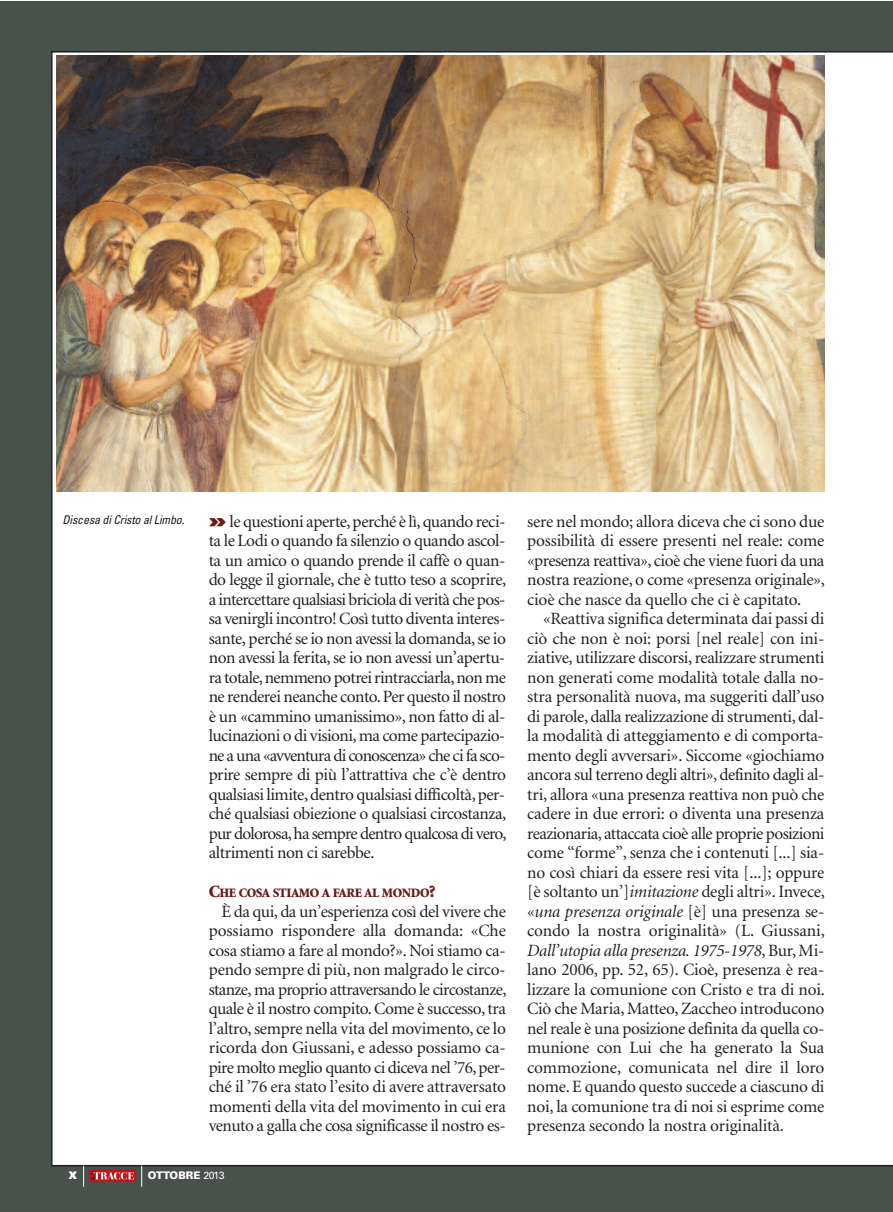
<style>
.page{position:relative;width:893px;height:1212px;background:#fff}
.page>*{position:absolute;margin:0;border:0;box-sizing:border-box;transform-origin:0 0}
.t1{font:17.25px/19.5px "Minion";letter-spacing:-.02em;color:#231f20;text-align:justify}
.t2{font:900 12.9px "Minion";letter-spacing:-.035em;color:#6a1a17}
.t3{font:italic condensed 12px "Univers";letter-spacing:-.01em;color:#231f20}
.t4{font:900 10.5px "Univers";color:#fff}
.t5{font:900 10.5px "Univers";color:#fff}
.s1{font-family:"Univers";font-weight:900;font-stretch:expanded;font-size:18px;color:#6a1a17}
.s2{font-size:17.25px}
.s3{font-weight:400}
.s4{font-style:italic}
</style>
<div class="page">
<div style="left:0;top:1px;width:892px;height:1211px;background:#46524b"></div>
<div style="left:51px;top:51px;width:841px;height:1115px;background:#fff"></div>
<svg style="left:83px;top:1166px;width:1px;height:21px"></svg>
<div style="left:90px;top:1169px;width:46px;height:13px;background:#c4121a"></div>
<svg style="left:91px;top:1171px;width:43px;height:9px"></svg>
<svg style="left:141px;top:1166px;width:1px;height:21px"></svg>
<img style="left:57px;top:55px;width:767px;height:436px">
<p class="t3" style="left:62px;top:512px;width:123px">Discesa di Cristo al Limbo.</p>
<p class="t1" style="left:209px;top:512px;width:299px"><span class="s1">»</span> le questioni aperte,perché è lì,quando reci&shy;ta le Lodi o quando fa silenzio o quando ascol&shy;ta un amico o quando prende il caffè o quan&shy;do legge il giornale, che è tutto teso a scoprire, a intercettare qualsiasi briciola di verità che pos&shy;sa venirgli incontro! Così tutto diventa interes&shy;sante, perché se io non avessi la domanda,se io non avessi la ferita, se io non avessi un’apertu&shy;ra totale,nemmeno potrei rintracciarla,non me ne renderei neanche conto.Per questo il nostro è un «cammino umanissimo», non fatto di al&shy;lucinazioni o di visioni,ma come partecipazio&shy;ne a una «avventura di conoscenza» che ci fa sco&shy;prire sempre di più l’attrattiva che c’è dentro qualsiasi limite,dentro qualsiasi difficoltà,per&shy;ché qualsiasi obiezione o qualsiasi circostanza, pur dolorosa,ha sempre dentro qualcosa di vero, altrimenti non ci sarebbe.</p>
<p class="t2" style="left:209px;top:886px;width:228px"><span class="s2">C</span>HE COSA STIAMO A FARE AL MONDO<span class="s2">?</span></p>
<p class="t1" style="left:209px;top:902px;width:299px;text-indent:13px">È da qui, da un’esperienza così del vivere che possiamo rispondere alla domanda: «Che cosa stiamo a fare al mondo?».Noi stiamo ca&shy;pendo sempre di più, non malgrado le circo&shy;stanze, ma proprio attraversando le circostanze, quale è il nostro compito. Come è successo, tra l’altro,sempre nella vita del movimento, ce lo ricorda don Giussani, e adesso possiamo ca&shy;pire molto meglio quanto ci diceva nel ’76,per&shy;ché il ’76 era stato l’esito di avere attraversato momenti della vita del movimento in cui era venuto a galla che cosa significasse il nostro es-</p>
<p class="t5" style="left:69px;top:1168px;width:10px">X</p>
<p class="t4" style="left:148px;top:1169px;width:78px">OTTOBRE <span class="s3">2013</span></p>
<p class="t1" style="left:527px;top:512px;width:299px">sere nel mondo; allora diceva che ci sono due possibilità di essere presenti nel reale: come «presenza reattiva», cioè che viene fuori da una nostra reazione, o come «presenza originale», cioè che nasce da quello che ci è capitato.</p>
<p class="t1" style="left:527px;top:609px;width:299px;text-indent:16px">«Reattiva significa determinata dai passi di ciò che non è noi: porsi [nel reale] con ini&shy;ziative, utilizzare discorsi, realizzare strumenti non generati come modalità totale dalla no&shy;stra personalità nuova, ma suggeriti dall’uso di parole, dalla realizzazione di strumenti, dal&shy;la modalità di atteggiamento e di comporta&shy;mento degli avversari». Siccome «giochiamo ancora sul terreno degli altri»,definito dagli al&shy;tri, allora «una presenza reattiva non può che cadere in due errori: o diventa una presenza reazionaria, attaccata cioè alle proprie posizioni come “forme”, senza che i contenuti [...] sia&shy;no così chiari da essere resi vita [...]; oppure [è soltanto un’]<span class="s4">imitazione</span> degli altri». Invece, «<span class="s4">una presenza originale</span> [è] una presenza se&shy;condo la nostra originalità» (L. Giussani, <span class="s4">Dall’utopia alla presenza. 1975-1978</span>,Bur,Mi&shy;lano 2006, pp. 52, 65). Cioè, presenza è rea&shy;lizzare la comunione con Cristo e tra di noi.<br>Ciò che Maria,Matteo,Zaccheo introducono nel reale è una posizione definita da quella co&shy;munione con Lui che ha generato la Sua commozione, comunicata nel dire il loro nome. E quando questo succede a ciascuno di noi, la comunione tra di noi si esprime come presenza secondo la nostra originalità.</p>
</div>
